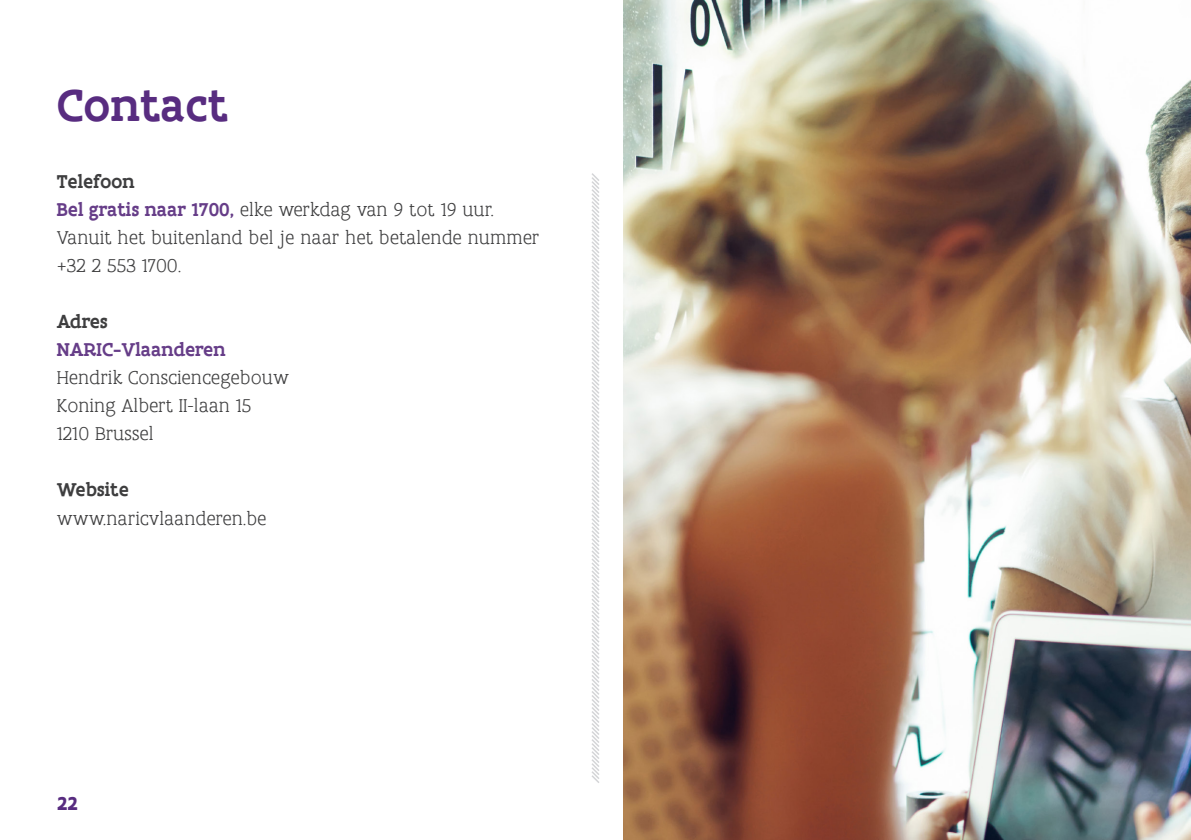
<style>
.page{position:relative;width:1191px;height:840px;background:#fff}
.page>*{position:absolute;margin:0;border:0;box-sizing:border-box;transform-origin:0 0}
.Titel_1-Vraag{font:500 48px "Flanders Art Serif";color:#582c80}
.TXT{font:300 20px/28px "Flanders Art Serif";color:#3e3e3f}
.TXT-2{font:500 20px "Flanders Art Serif";color:#3e3e3f}
.TXT-3{font:500 20px "Flanders Art Serif";color:#663d88}
.Nummering{font:700 20px "Flanders Art Sans";color:#582c80}
.s1{font-weight:500;color:#663d88}
</style>
<div class="page">
<svg style="left:591px;top:173px;width:9px;height:610px"></svg>
<img style="left:624px;top:0;width:567px;height:839px">
<p class="Titel_1-Vraag" style="left:57px;top:74px;width:173px">Contact</p>
<p class="TXT-2" style="left:57px;top:169px;width:80px">Telefoon</p>
<p class="TXT" style="left:57px;top:196px;width:439px"><span class="s1">Bel gratis naar 1700,</span> elke werkdag van 9 tot 19 uur.</p>
<p class="TXT" style="left:57px;top:224px;width:484px">Vanuit het buitenland bel je naar het betalende nummer +32 2 553 1700.</p>
<p class="TXT-2" style="left:57px;top:309px;width:53px">Adres</p>
<p class="TXT-3" style="left:57px;top:337px;width:170px">NARIC-Vlaanderen</p>
<p class="TXT" style="left:57px;top:364px;width:234px">Hendrik Consciencegebouw</p>
<p class="TXT" style="left:57px;top:392px;width:196px">Koning Albert II-laan 15</p>
<p class="TXT" style="left:57px;top:420px;width:98px">1210 Brussel</p>
<p class="TXT-2" style="left:57px;top:477px;width:74px">Website</p>
<p class="TXT" style="left:57px;top:504px;width:211px">www.naricvlaanderen.be</p>
<p class="Nummering" style="left:57px;top:790px;width:22px">22</p>
</div>
